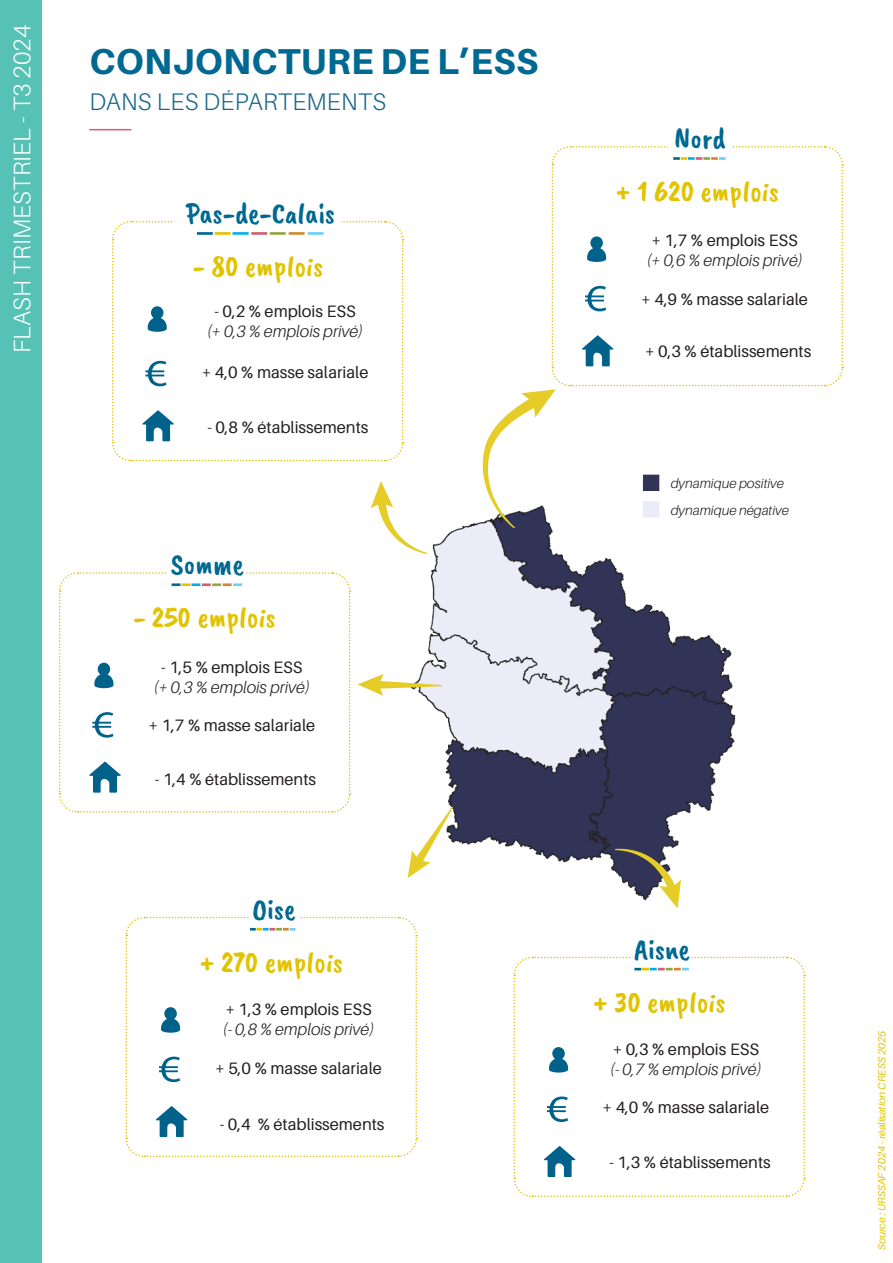
<style>
.page{position:relative;width:893px;height:1263px;background:#fff}
.page>*{position:absolute;margin:0;border:0;box-sizing:border-box;transform-origin:0 0}
.t1{font:800 36px "Aileron";letter-spacing:.01em;color:#006991}
.t2{font:30px "Caveat Brush";color:#e1c300}
.t3{font:30px "Caveat Brush";color:#006991}
.t4{font:300 24px "Aileron";letter-spacing:.01em;color:#fff}
.t5{font:300 24px "Aileron";letter-spacing:.01em;color:#18668b}
.t6{font:16.5px "Aileron";color:#231f20}
.t7{font:italic 300 16.5px "Aileron";color:#231f20}
.t8{font:italic 300 13.5px "Aileron";color:#231f20}
.t9{font:italic 10.5px "Aileron";color:#e1c300}
</style>
<div class="page">
<img style="left:351px;top:463px;width:385px;height:446px">
<div style="left:0;top:0;width:41px;height:1263px;background:#55c2b5"></div>
<hr style="left:89px;top:129px;width:42px;height:1px;background:#d06070">
<svg style="left:112px;top:220px;width:292px;height:242px"></svg>
<svg style="left:59px;top:571px;width:292px;height:242px"></svg>
<svg style="left:125px;top:916px;width:293px;height:242px"></svg>
<svg style="left:513px;top:956px;width:293px;height:241px"></svg>
<svg style="left:371px;top:481px;width:56px;height:73px"></svg>
<svg style="left:358px;top:674px;width:84px;height:22px"></svg>
<svg style="left:615px;top:848px;width:66px;height:60px"></svg>
<svg style="left:408px;top:806px;width:45px;height:72px"></svg>
<svg style="left:483px;top:145px;width:361px;height:383px"></svg>
<div style="left:643px;top:501px;width:16px;height:16px;background:#ecebf8"></div>
<p class="t4" style="left:9px;top:353px;width:330px;rotate:-90deg">FLASH TRIMESTRIEL - T3 2024</p>
<p class="t1" style="left:89px;top:41px;width:450px">CONJONCTURE DE L’ESS</p>
<p class="t5" style="left:89px;top:89px;width:298px">DANS LES DÉPARTEMENTS</p>
<p class="t3" style="left:186px;top:196px;width:151px">Pas-de-Calais</p>
<p class="t2" style="left:193px;top:249px;width:132px">- 80 emplois</p>
<p class="t6" style="left:214px;top:302px;width:143px">- 0,2 % emplois ESS</p>
<p class="t7" style="left:207px;top:322px;width:157px">(+ 0,3 % emplois privé)</p>
<p class="t6" style="left:202px;top:363px;width:168px">+ 4,0 % masse salariale</p>
<p class="t6" style="left:207px;top:418px;width:163px">- 0,8 % établissements</p>
<p class="t3" style="left:171px;top:547px;width:74px">Somme</p>
<p class="t2" style="left:133px;top:600px;width:144px">- 250 emplois</p>
<p class="t6" style="left:161px;top:658px;width:143px">- 1,5 % emplois ESS</p>
<p class="t7" style="left:154px;top:678px;width:157px">(+ 0,3 % emplois privé)</p>
<p class="t6" style="left:149px;top:716px;width:168px">+ 1,7 % masse salariale</p>
<p class="t6" style="left:155px;top:771px;width:163px">- 1,4 % établissements</p>
<p class="t3" style="left:253px;top:891px;width:44px">Oise</p>
<p class="t2" style="left:199px;top:945px;width:145px">+ 270 emplois</p>
<p class="t6" style="left:225px;top:1000px;width:148px">+ 1,3 % emplois ESS</p>
<p class="t7" style="left:223px;top:1020px;width:153px">(- 0,8 % emplois privé)</p>
<p class="t6" style="left:215px;top:1059px;width:168px">+ 5,0 % masse salariale</p>
<p class="t6" style="left:220px;top:1115px;width:166px">- 0,4 % établissements</p>
<p class="t3" style="left:674px;top:121px;width:53px">Nord</p>
<p class="t2" style="left:616px;top:174px;width:165px">+ 1 620 emplois</p>
<p class="t6" style="left:651px;top:231px;width:148px">+ 1,7 % emplois ESS</p>
<p class="t7" style="left:647px;top:251px;width:157px">(+ 0,6 % emplois privé)</p>
<p class="t6" style="left:641px;top:290px;width:168px">+ 4,9 % masse salariale</p>
<p class="t6" style="left:645px;top:342px;width:168px">+ 0,3 % établissements</p>
<p class="t8" style="left:671px;top:476px;width:115px">dynamique positive</p>
<p class="t8" style="left:671px;top:502px;width:120px">dynamique négative</p>
<p class="t3" style="left:634px;top:931px;width:57px">Aisne</p>
<p class="t2" style="left:593px;top:985px;width:134px">+ 30 emplois</p>
<p class="t6" style="left:613px;top:1040px;width:148px">+ 0,3 % emplois ESS</p>
<p class="t7" style="left:610px;top:1060px;width:153px">(- 0,7 % emplois privé)</p>
<p class="t6" style="left:603px;top:1099px;width:168px">+ 4,0 % masse salariale</p>
<p class="t6" style="left:610px;top:1153px;width:163px">- 1,3 % établissements</p>
<p class="t9" style="left:876px;top:1250px;width:221px;rotate:-90deg">Source : URSSAF 2024 - réalisation CRESS 2025</p>
</div>
